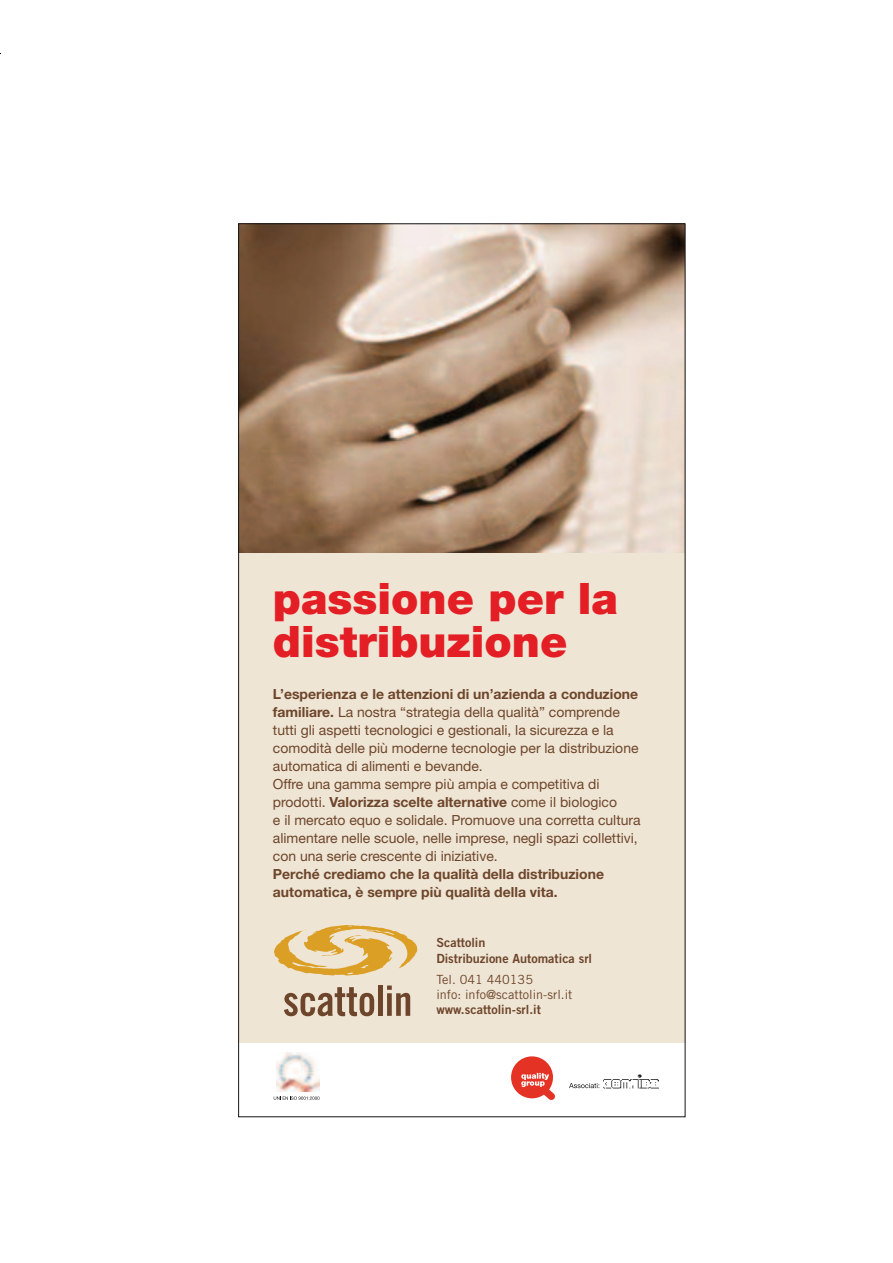
<style>
.page{position:relative;width:893px;height:1263px;background:#fff}
.page>*{position:absolute;margin:0;border:0;box-sizing:border-box;transform-origin:0 0}
.t1{font:900 43.5px/43.5px "Helvetica Neue";color:#e31e25}
.t2{font:13.95px/18px "Helvetica Neue";color:#6d452b}
.t3{font:700 13.95px/18px "Helvetica Neue";color:#6d452b}
.t4{font:12.6px/15.1px "Trade Gothic Bold Two";color:#6d452b}
.t5{font:12.6px/15.1px "Trade Gothic";color:#6d452b}
.s1{font-weight:700}
</style>
<div class="page">
<div style="left:239px;top:225px;width:447px;height:892px;background:#efe5d4"></div>
<div style="left:239px;top:1043px;width:447px;height:74px;background:#fff"></div>
<img style="left:240px;top:226px;width:443px;height:327px">
<img style="left:597px;top:1074px;width:62px;height:15px">
<svg style="left:569px;top:1083px;width:30px;height:5px"></svg>
<svg style="left:284px;top:987px;width:90px;height:29px"></svg>
<div style="left:378px;top:985px;width:5px;height:31px;background:#6d452b"></div>
<svg style="left:387px;top:985px;width:23px;height:31px"></svg>
<svg style="left:274px;top:925px;width:144px;height:51px"></svg>
<svg style="left:511px;top:1056px;width:44px;height:44px"></svg>
<img style="left:277px;top:1052px;width:42px;height:40px">
<svg style="left:274px;top:1096px;width:45px;height:4px"></svg>
<h1 class="t1" style="left:273px;top:580px;width:347px">passione per la distribuzione</h1>
<p class="t2" style="left:273px;top:686px;width:369px"><span class="s1">L’esperienza e le attenzioni di un’azienda a conduzione familiare.</span> La nostra “strategia della qualità” comprende tutti gli aspetti tecnologici e gestionali, la sicurezza e la comodità delle più moderne tecnologie per la distribuzione automatica di alimenti e bevande.<br>Offre una gamma sempre più ampia e competitiva di prodotti. <span class="s1">Valorizza scelte alternative</span> come il biologico<br>e il mercato equo e solidale. Promuove una corretta cultura alimentare nelle scuole, nelle imprese, negli spazi collettivi, con una serie crescente di iniziative.</p>
<p class="t3" style="left:273px;top:866px;width:333px">Perché crediamo che la qualità della distribuzione automatica, è sempre più qualità della vita.</p>
<p class="t4" style="left:436px;top:936px;width:157px">Scattolin<br>Distribuzione Automatica srl</p>
<p class="t5" style="left:436px;top:973px;width:138px">Tel. 041 440135<br>info: info@scattolin-srl.it</p>
<p class="t4" style="left:436px;top:1003px;width:106px">www.scattolin-srl.it</p>
</div>
